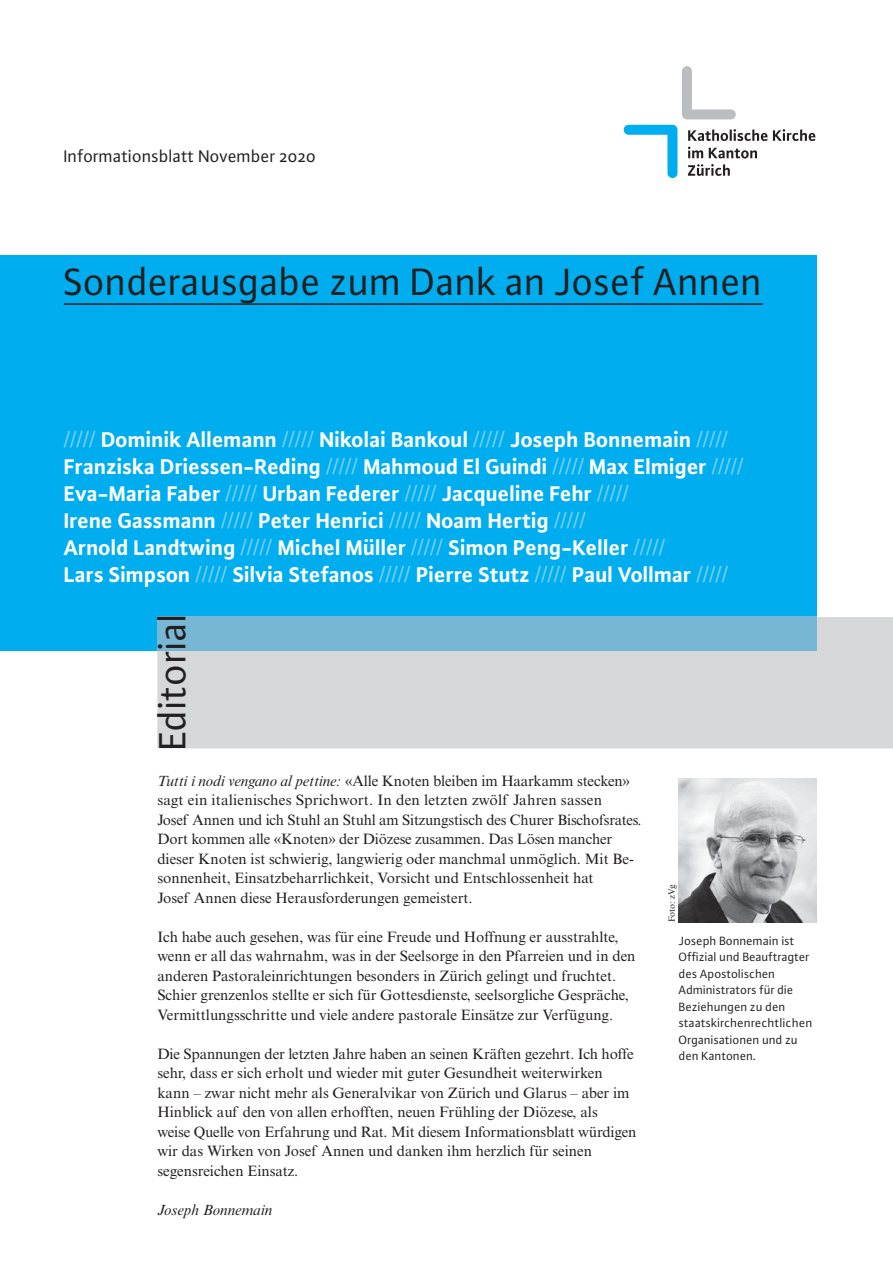
<style>
.page{position:relative;width:893px;height:1263px;background:#fff}
.page>*{position:absolute;margin:0;border:0;box-sizing:border-box;transform-origin:0 0}
.t1{font:40.5px "Plus Sans Pro";color:#231f20}
.t2{font:700 22.5px/27px "Plus Sans Pro";color:#fff}
.t3{font:18px "Plus Sans Pro";color:#231f20}
.t4{font:15px/19.5px "Times New Roman MT Std";color:#231f20}
.t5{font:italic 15px "Times New Roman MT Std";color:#231f20}
.t6{font:12.75px/16.5px "Plus Sans Pro";color:#231f20}
.t7{font:9px "Times New Roman MT Std";color:#231f20}
.s1{font-family:"Times New Roman MT Std";font-weight:400;color:#7ed3f7}
.s2{font-style:italic}
</style>
<div class="page">
<div style="left:0;top:255px;width:816px;height:396px;background:#00aeef"></div>
<svg style="left:682px;top:66px;width:54px;height:53px"></svg>
<svg style="left:624px;top:125px;width:53px;height:53px"></svg>
<svg style="left:688px;top:129px;width:79px;height:12px"></svg>
<svg style="left:773px;top:129px;width:42px;height:12px"></svg>
<svg style="left:688px;top:147px;width:15px;height:11px"></svg>
<svg style="left:709px;top:148px;width:48px;height:10px"></svg>
<svg style="left:688px;top:164px;width:42px;height:12px"></svg>
<hr style="left:64px;top:303px;width:699px;height:2px;background:#231f20">
<div style="left:157px;top:617px;width:736px;height:131px;background:#d5d7d8"></div>
<div style="left:157px;top:617px;width:659px;height:34px;background:#78b7d3"></div>
<img style="left:679px;top:779px;width:137px;height:143px">
<p class="t3" style="left:64px;top:149px;width:254px">Informationsblatt November 2020</p>
<h1 class="t1" style="left:64px;top:266px;width:700px">Sonderausgabe zum Dank an Josef Annen</h1>
<p class="t2" style="left:64px;top:428px;width:681px"><span class="s1">/////</span> Dominik Allemann <span class="s1">/////</span> Nikolai Bankoul <span class="s1">/////</span> Joseph Bonnemain <span class="s1">///// </span>Franziska Driessen-Reding <span class="s1">/////</span> Mahmoud El Guindi <span class="s1">/////</span> Max Elmiger <span class="s1">///// </span>Eva-Maria Faber <span class="s1">/////</span> Urban Federer <span class="s1">/////</span> Jacqueline Fehr <span class="s1">/////<br></span>Irene Gassmann <span class="s1">/////</span> Peter Henrici <span class="s1">/////</span> Noam Hertig <span class="s1">/////<br></span>Arnold Landtwing <span class="s1">/////</span> Michel Müller <span class="s1">/////</span> Simon Peng-Keller <span class="s1">/////<br></span>Lars Simpson <span class="s1">/////</span> Silvia Stefanos <span class="s1">/////</span> Pierre Stutz <span class="s1">/////</span> Paul Vollmar <span class="s1">/////</span></p>
<h1 class="t1" style="left:157px;top:750px;width:139px;rotate:-90deg">Editorial</h1>
<p class="t4" style="left:157px;top:772px;width:486px"><span class="s2">Tutti i nodi vengano al pettine:</span> «Alle Knoten bleiben im Haarkamm stecken» sagt ein italienisches Sprichwort. In den letzten zwölf Jahren sassen<br>Josef Annen und ich Stuhl an Stuhl am Sitzungstisch des Churer Bischofsrates.<br>Dort kommen alle «Knoten» der Diözese zusammen. Das Lösen man cher dieser Knoten ist schwierig, langwierig oder manchmal unmöglich. Mit Be&shy;sonnenheit, Einsatzbeharrlichkeit, Vorsicht und Entschlossenheit hat<br>Josef Annen diese Herausforderungen gemeistert.</p>
<p class="t4" style="left:157px;top:928px;width:480px">Ich habe auch gesehen, was für eine Freude und Hoffnung er ausstrahlte, wenn er all das wahrnahm, was in der Seelsorge in den Pfarreien und in den anderen Pastoraleinrichtungen besonders in Zürich gelingt und fruchtet.<br>Schier grenzenlos stellte er sich für Gottesdienste, seelsorgliche Gespräche, Vermittlungsschritte und viele andere pastorale Einsätze zur Verfügung.</p>
<p class="t4" style="left:157px;top:1045px;width:481px">Die Spannungen der letzten Jahre haben an seinen Kräften gezehrt. Ich hoffe sehr, dass er sich erholt und wieder mit guter Gesundheit weiterwirken kann – zwar nicht mehr als Generalvikar von Zürich und Glarus – aber im Hinblick auf den von allen erhofften, neuen Frühling der Diözese, als<br>weise Quelle von Erfahrung und Rat. Mit diesem Informationsblatt würdigen wir das Wirken von Josef Annen und danken ihm herzlich für seinen segensreichen Einsatz.</p>
<p class="t5" style="left:157px;top:1204px;width:117px">Joseph Bonnemain</p>
<p class="t7" style="left:668px;top:922px;width:39px;rotate:-90deg">Foto: zVg</p>
<p class="t6" style="left:679px;top:934px;width:135px">Joseph Bonnemain ist<br>Offizial und Beauftragter des Apostolischen<br>Adminis trators für die<br>Bezie hungen zu den staatskirchenrechtlichen<br>Organisationen und zu den Kantonen.</p>
</div>
